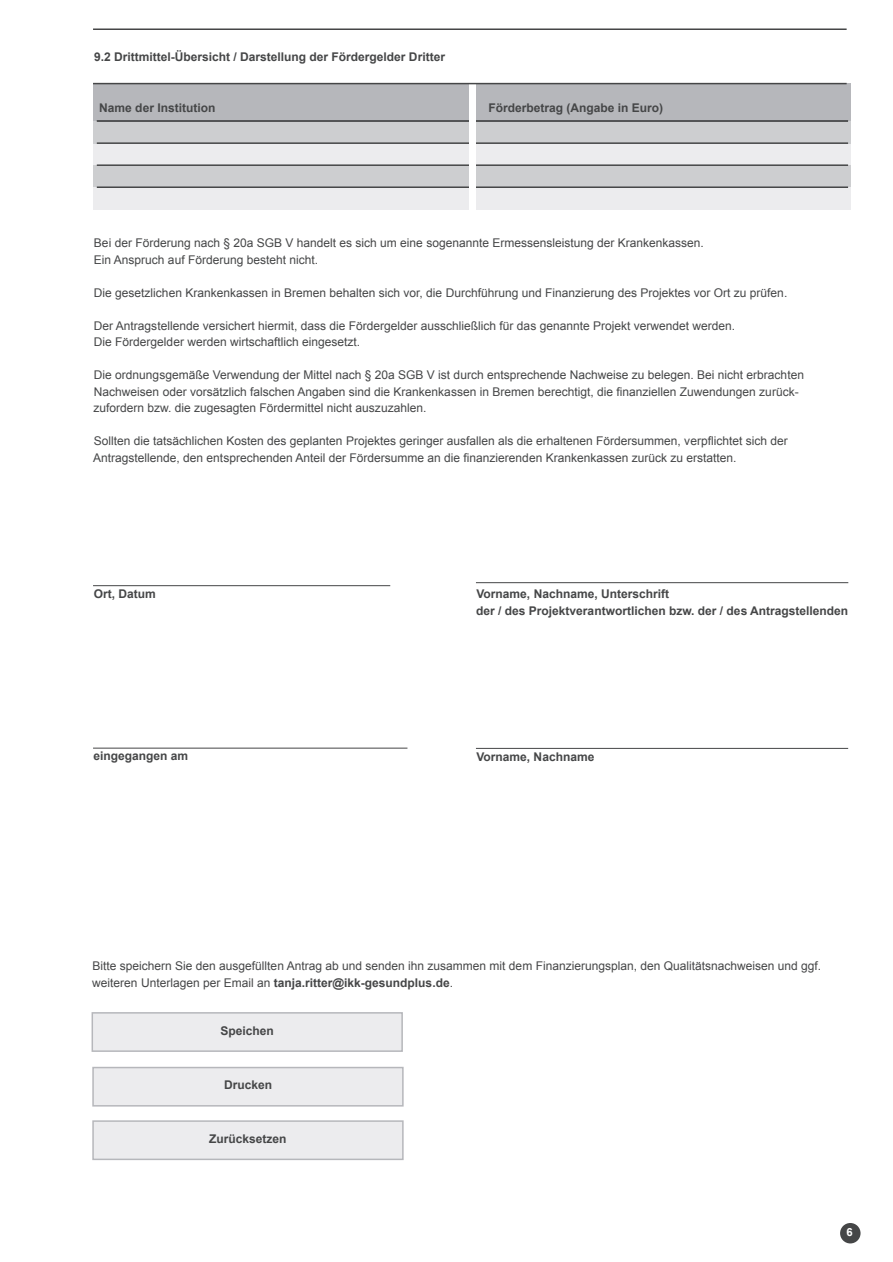
<style>
.page{position:relative;width:893px;height:1262px;background:#fff}
.page>*{position:absolute;margin:0;border:0;box-sizing:border-box;transform-origin:0 0}
.t1{font:12px/16.5px "Arial";color:#454647}
.t2{font:700 12px/16.5px "Arial";color:#454647}
.t3{font:700 11.25px "Arial";color:#fff}
.s1{font-style:inherit}
.s2{font-weight:700}
</style>
<div class="page">
<svg style="left:840px;top:1223px;width:20px;height:20px"></svg>
<div style="left:93px;top:84px;width:757px;height:37px;background:#b6b7bb"></div>
<hr style="left:93px;top:585px;width:297px;height:1px;background:#454647">
<hr style="left:476px;top:582px;width:372px;height:1px;background:#454647">
<hr style="left:93px;top:748px;width:314px;height:1px;background:#454647">
<hr style="left:476px;top:748px;width:372px;height:1px;background:#454647">
<div style="left:92px;top:1120px;width:311px;height:40px;background:#ececee;border:2px solid #b6b7bb"></div>
<div style="left:92px;top:1012px;width:311px;height:39px;background:#ececee;border:2px solid #b6b7bb"></div>
<div style="left:92px;top:1066px;width:311px;height:40px;background:#ececee;border:2px solid #b6b7bb"></div>
<div style="left:93px;top:143px;width:757px;height:22px;background:#ececee"></div>
<div style="left:93px;top:121px;width:757px;height:22px;background:#cdced0"></div>
<div style="left:93px;top:165px;width:757px;height:22px;background:#cdced0"></div>
<hr style="left:97px;top:142px;width:751px;height:2px;background:#454647">
<hr style="left:97px;top:120px;width:751px;height:2px;background:#454647">
<hr style="left:97px;top:164px;width:751px;height:2px;background:#454647">
<div style="left:93px;top:187px;width:757px;height:22px;background:#ececee"></div>
<hr style="left:97px;top:186px;width:751px;height:2px;background:#454647">
<div style="left:469px;top:77px;width:7px;height:137px;background:#fff"></div>
<hr style="left:93px;top:28px;width:753px;height:2px;background:#454647">
<hr style="left:93px;top:83px;width:753px;height:1px;background:#454647">
<p class="t2" style="left:94px;top:49px;width:352px">9.2 Drittmittel-Übersicht / Darstellung der Fördergelder Dritter</p>
<p class="t2" style="left:99px;top:99px;width:118px">Name der Institution</p>
<p class="t2" style="left:488px;top:99px;width:176px">Förderbetrag (Angabe in Euro)</p>
<p class="t1" style="left:94px;top:235px;width:611px">Bei der Förderung nach § 20a SGB V handelt es sich um eine sogenannte Ermessensleistung der Krankenkassen.<br>Ein Anspruch auf Förderung besteht nicht.</p>
<p class="t1" style="left:94px;top:284px;width:695px">Die gesetzlichen Krankenkassen in Bremen behalten sich vor, die Durchführung und Finanzierung des Projektes vor Ort zu prüfen.</p>
<p class="t1" style="left:94px;top:317px;width:642px">Der Antragstellende versichert hiermit, dass die Fördergelder ausschließlich für das genannte Projekt verwendet werden.<br>Die Fördergelder werden wirtschaftlich eingesetzt.</p>
<p class="t1" style="left:93px;top:367px;width:712px">Die ordnungsgemäße Verwendung der Mittel nach § 20a SGB V ist durch entsprechende Nachweise zu belegen. Bei nicht erbrachten<br>Nachweisen oder vorsätzlich falschen Angaben sind die Krankenkassen in Bremen berechtigt, die finanziellen Zuwendungen zurück&shy;zufordern bzw. die zugesagten Fördermittel nicht auszuzahlen.</p>
<p class="t1" style="left:93px;top:433px;width:696px">Sollten die tatsächlichen Kosten des geplanten Projektes geringer ausfallen als die erhaltenen Fördersummen, verpflichtet sich der<br>Antragstellende, den entsprechenden Anteil der Fördersumme an die finanzierenden Krankenkassen zurück zu erstatten.</p>
<p class="t2" style="left:94px;top:586px;width:64px">Ort, Datum</p>
<p class="t2" style="left:476px;top:586px;width:373px">Vorname, Nachname, Unterschrift<br>der / des Projektverantwortlichen bzw. der / des Antragstellenden</p>
<p class="t2" style="left:93px;top:748px;width:96px">eingegangen am</p>
<p class="t2" style="left:476px;top:748px;width:119px">Vorname, Nachname</p>
<p class="t1" style="left:92px;top:958px;width:730px">Bitte speichern Sie den ausgefüllten Antrag ab und senden <span class="s1">i</span>hn zusammen mit dem Finanzierungsplan, den Qualitätsnachweisen und ggf. weiteren Unterlagen per Email an <span class="s2">tanja.ritter@ikk-gesundplus.de</span>.</p>
<p class="t2" style="left:220px;top:1022px;width:55px">Speichen</p>
<p class="t2" style="left:224px;top:1077px;width:50px">Drucken</p>
<p class="t2" style="left:209px;top:1130px;width:79px">Zurücksetzen</p>
<p class="t3" style="left:846px;top:1224px;width:8px">6</p>
</div>
